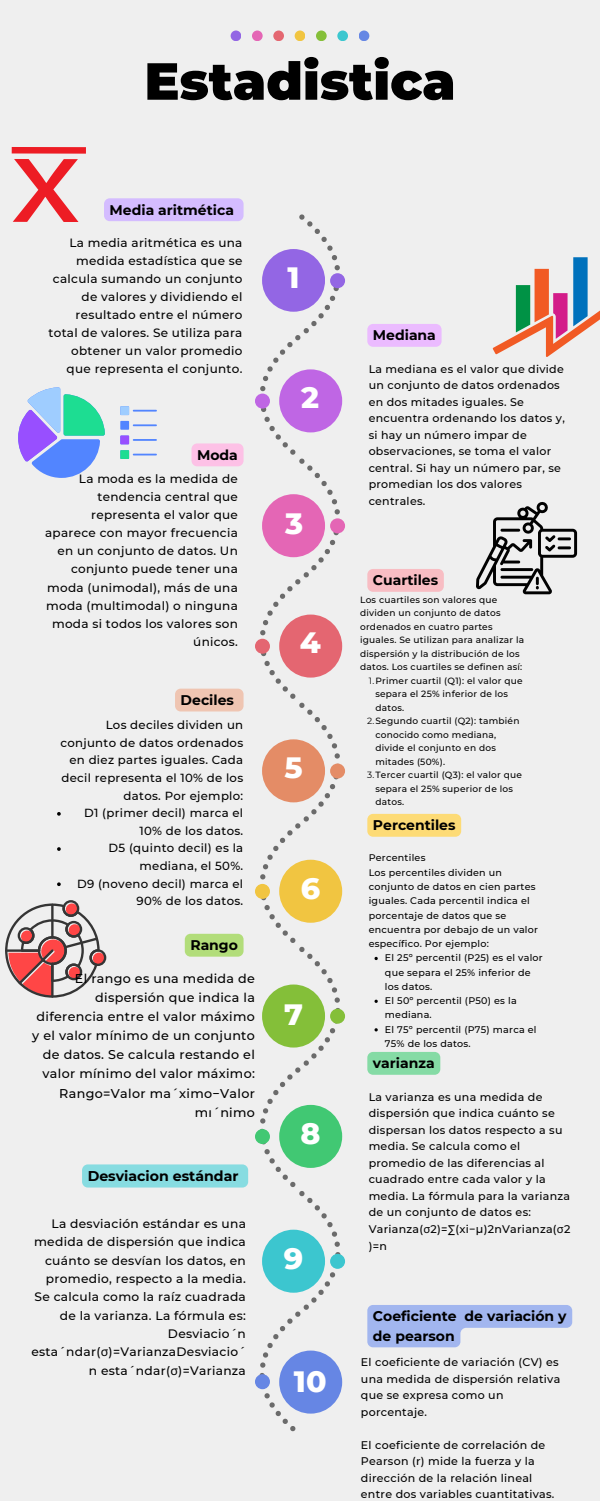
<style>
.page{position:relative;width:600px;height:1501px;background:#fff}
.page>*{position:absolute;margin:0;border:0;box-sizing:border-box;transform-origin:0 0}
.t1{font:900 52.1px "Montserrat";color:#000}
.t2{font:800 30px "Montserrat";color:#fff}
.t3{font:700 14.1px "Montserrat";color:#000}
.t4{font:700 14px/19.5px "Montserrat";color:#000}
.t5{font:500 12.7px/19px "Montserrat";letter-spacing:.025em;color:#000;text-align:right}
.t6{font:500 12.2px/18.3px "Montserrat";letter-spacing:.025em;color:#000;text-align:right}
.t7{font:500 12px/18px "Montserrat";letter-spacing:.025em;color:#000;text-align:right}
.t8{font:500 11.7px/17.6px "Montserrat";letter-spacing:.025em;color:#000;text-align:right}
.t9{font:500 11.1px/16.5px "Montserrat";letter-spacing:.025em;color:#000}
.t10{font:500 9.6px/14.3px "Montserrat";letter-spacing:.025em;color:#000}
.t11{font:500 9px/13.5px "Montserrat";letter-spacing:.025em;color:#000}
.s1{font-family:"Noto Sans";font-weight:400}
.s2{font-weight:400}
</style>
<div class="page">
<div style="left:0;top:0;width:600px;height:1500px;background:#efefef"></div>
<svg style="left:259px;top:214px;width:81px;height:1216px"></svg>
<div style="left:262px;top:249px;width:63px;height:63px;background:#9366e4;border-radius:50%"></div>
<div style="left:262px;top:494px;width:63px;height:63px;background:#e466b5;border-radius:50%"></div>
<div style="left:279px;top:369px;width:63px;height:63px;background:#bf66e4;border-radius:50%"></div>
<div style="left:279px;top:614px;width:63px;height:63px;background:#e46671;border-radius:50%"></div>
<div style="left:330px;top:273px;width:15px;height:15px;background:#9366e4;border-radius:50%"></div>
<div style="left:330px;top:518px;width:15px;height:15px;background:#e466b5;border-radius:50%"></div>
<div style="left:255px;top:393px;width:15px;height:15px;background:#bf66e4;border-radius:50%"></div>
<div style="left:255px;top:638px;width:15px;height:15px;background:#e46671;border-radius:50%"></div>
<div style="left:262px;top:739px;width:63px;height:63px;background:#e48c66;border-radius:50%"></div>
<div style="left:279px;top:859px;width:63px;height:63px;background:#f1c541;border-radius:50%"></div>
<div style="left:330px;top:763px;width:15px;height:15px;background:#e48c66;border-radius:50%"></div>
<div style="left:255px;top:883px;width:15px;height:15px;background:#f1c541;border-radius:50%"></div>
<div style="left:262px;top:984px;width:63px;height:63px;background:#84bf39;border-radius:50%"></div>
<div style="left:279px;top:1104px;width:63px;height:63px;background:#41c873;border-radius:50%"></div>
<div style="left:330px;top:1008px;width:15px;height:15px;background:#84bf39;border-radius:50%"></div>
<div style="left:255px;top:1128px;width:15px;height:15px;background:#41c873;border-radius:50%"></div>
<div style="left:262px;top:1229px;width:63px;height:63px;background:#3cc6cf;border-radius:50%"></div>
<div style="left:279px;top:1350px;width:63px;height:63px;background:#6686e4;border-radius:50%"></div>
<div style="left:330px;top:1253px;width:15px;height:15px;background:#3cc6cf;border-radius:50%"></div>
<div style="left:255px;top:1373px;width:15px;height:15px;background:#6686e4;border-radius:50%"></div>
<div style="left:231px;top:30px;width:10px;height:11px;background:#9366e4;border-radius:50%"></div>
<div style="left:252px;top:30px;width:11px;height:11px;background:#e466b5;border-radius:50%"></div>
<div style="left:273px;top:30px;width:11px;height:11px;background:#e46771;border-radius:50%"></div>
<div style="left:295px;top:30px;width:10px;height:11px;background:#f1c541;border-radius:50%"></div>
<div style="left:316px;top:30px;width:11px;height:11px;background:#85bf39;border-radius:50%"></div>
<div style="left:337px;top:30px;width:11px;height:11px;background:#3dc7cf;border-radius:50%"></div>
<div style="left:359px;top:30px;width:10px;height:11px;background:#6687e4;border-radius:50%"></div>
<div style="left:12px;top:147px;width:74px;height:7px;background:#ed1c24"></div>
<svg style="left:13px;top:159px;width:66px;height:63px"></svg>
<svg style="left:493px;top:257px;width:107px;height:100px"></svg>
<svg style="left:18px;top:387px;width:139px;height:91px"></svg>
<svg style="left:476px;top:502px;width:101px;height:92px"></svg>
<svg style="left:5px;top:900px;width:101px;height:97px"></svg>
<svg style="left:57px;top:812px;width:4px;height:3px"></svg>
<svg style="left:57px;top:847px;width:4px;height:3px"></svg>
<div style="left:104px;top:198px;width:140px;height:23px;background:#d4bcff;border-radius:6px"></div>
<svg style="left:192px;top:443px;width:52px;height:23px"></svg>
<div style="left:175px;top:688px;width:69px;height:23px;background:#efc5b2;border-radius:6px"></div>
<svg style="left:367px;top:324px;width:75px;height:23px;background:#ebbcfe"></svg>
<div style="left:367px;top:569px;width:77px;height:22px;background:#f8bdc3"></div>
<div style="left:367px;top:813px;width:94px;height:23px;background:#fddb76"></div>
<svg style="left:185px;top:933px;width:59px;height:23px"></svg>
<div style="left:367px;top:1052px;width:73px;height:22px;background:#85dba5"></div>
<div style="left:82px;top:1164px;width:166px;height:23px;background:#87dce1;border-radius:6px"></div>
<svg style="left:367px;top:1305px;width:205px;height:41px"></svg>
<p class="t1" style="left:144px;top:49px;width:313px">Estadistica</p>
<p class="t4" style="left:110px;top:200px;width:126px">Media aritmética</p>
<p class="t7" style="left:48px;top:234px;width:196px">La media aritmética es una medida estadística que se calcula sumando un conjunto de valores y dividiendo el resultado entre el número total de valores. Se utiliza para obtener un valor promedio que representa el conjunto.</p>
<p class="t4" style="left:197px;top:445px;width:42px">Moda</p>
<h2 class="t7" style="left:45px;top:470px;width:194px">La moda es la medida de tendencia central que representa el valor que aparece con mayor frecuencia en un conjunto de datos. Un conjunto puede tener una moda (unimodal), más de una moda (multimodal) o ninguna moda si todos los valores son únicos.</h2>
<p class="t4" style="left:181px;top:690px;width:55px">Deciles</p>
<h3 class="t8" style="left:60px;top:716px;width:184px">Los deciles dividen un conjunto de datos ordenados en diez partes iguales. Cada decil representa el 10% de los datos. Por ejemplo:</h3>
<h2 class="t8" style="left:84px;top:804px;width:161px">D1 (primer decil) marca el<br>10% de los datos.</h2>
<h3 class="t8" style="left:109px;top:839px;width:136px">D5 (quinto decil) es la mediana, el 50%.</h3>
<p class="t8" style="left:77px;top:874px;width:168px">D9 (noveno decil) marca el<br>90% de los datos.</p>
<p class="t4" style="left:190px;top:935px;width:49px">Rango</p>
<h2 class="t5" style="left:32px;top:969px;width:224px">El rango es una medida de dispersión que indica la diferencia entre el valor máximo y el valor mínimo de un conjunto de datos. Se calcula restando el valor mínimo del valor máximo:<br>Rango=Valor maˊximo−Valor mıˊnimo</h2>
<p class="t3" style="left:88px;top:1166px;width:152px">Desviacion estándar</p>
<p class="t6" style="left:31px;top:1214px;width:216px">La desviación estándar es una medida de dispersión que indica cuánto se desvían los datos, en promedio, respecto a la media.<br>Se calcula como la raíz cuadrada de la varianza. La fórmula es:<br>Desviacioˊn estaˊndar(<span class="s1">σ</span>)=VarianzaDesviacioˊ n estaˊndar(<span class="s1">σ</span>)=Varianza</p>
<h1 class="t2" style="left:287px;top:259px;width:14px">1</h1>
<h2 class="t2" style="left:301px;top:379px;width:19px">2</h2>
<p class="t2" style="left:285px;top:504px;width:20px">3</p>
<h3 class="t2" style="left:300px;top:624px;width:22px">4</h3>
<h2 class="t2" style="left:284px;top:749px;width:20px">5</h2>
<h3 class="t2" style="left:301px;top:869px;width:21px">6</h3>
<p class="t2" style="left:284px;top:996px;width:20px">7</p>
<p class="t2" style="left:301px;top:1114px;width:22px">8</p>
<p class="t2" style="left:284px;top:1239px;width:21px">9</p>
<p class="t2" style="left:294px;top:1362px;width:34px">10</p>
<p class="t4" style="left:373px;top:325px;width:65px">Mediana</p>
<p class="t9" style="left:369px;top:360px;width:198px">La mediana es el valor que divide un conjunto de datos ordenados en dos mitades iguales. Se encuentra ordenando los datos y, si hay un número impar de observaciones, se toma el valor central. Si hay un número par, se promedian los dos valores centrales.</p>
<p class="t4" style="left:373px;top:570px;width:67px">Cuartiles</p>
<p class="t11" style="left:360px;top:592px;width:166px">Los cuartiles son valores que dividen un conjunto de datos ordenados en cuatro partes iguales. Se utilizan para analizar la dispersión y la distribución de los datos. Los cuartiles se definen así:</p>
<p class="t11" style="left:375px;top:673px;width:149px;text-indent:-7px"><span class="s2">1.</span>Primer cuartil (Q1): el valor que separa el 25% inferior de los datos.</p>
<h2 class="t11" style="left:375px;top:714px;width:146px;text-indent:-8px"><span class="s2">2.</span>Segundo cuartil (Q2): también conocido como mediana, divide el conjunto en dos mitades (50%).</h2>
<h3 class="t11" style="left:375px;top:768px;width:148px;text-indent:-8px"><span class="s2">3.</span>Tercer cuartil (Q3): el valor que separa el 25% superior de los datos.</h3>
<p class="t4" style="left:373px;top:815px;width:84px">Percentiles</p>
<p class="t10" style="left:369px;top:850px;width:171px">Percentiles<br>Los percentiles dividen un conjunto de datos en cien partes iguales. Cada percentil indica el porcentaje de datos que se encuentra por debajo de un valor específico. Por ejemplo:</p>
<p class="t10" style="left:385px;top:950px;width:159px">El 25º percentil (P25) es el valor que separa el 25% inferior de los datos.</p>
<h2 class="t10" style="left:385px;top:993px;width:133px">El 50º percentil (P50) es la mediana.</h2>
<h5 class="t10" style="left:385px;top:1021px;width:153px">El 75º percentil (P75) marca el<br>75% de los datos.</h5>
<p class="t4" style="left:373px;top:1053px;width:63px">varianza</p>
<h6 class="t9" style="left:369px;top:1088px;width:203px">La varianza es una medida de dispersión que indica cuánto se dispersan los datos respecto a su media. Se calcula como el promedio de las diferencias al cuadrado entre cada valor y la media. La fórmula para la varianza de un conjunto de datos es:<br>Varianza(<span class="s1">σ</span>2)=∑(xi−μ)2nVarianza(<span class="s1">σ</span>2 )=n</h6>
<p class="t4" style="left:373px;top:1306px;width:195px">Coeficiente de variación y de pearson</p>
<h2 class="t9" style="left:361px;top:1353px;width:201px">El coeficiente de variación (CV) es una medida de dispersión relativa que se expresa como un porcentaje.</h2>
<h6 class="t9" style="left:361px;top:1435px;width:195px">El coeficiente de correlación de<br>Pearson (r) mide la fuerza y la dirección de la relación lineal entre dos variables cuantitativas.</h6>
</div>
